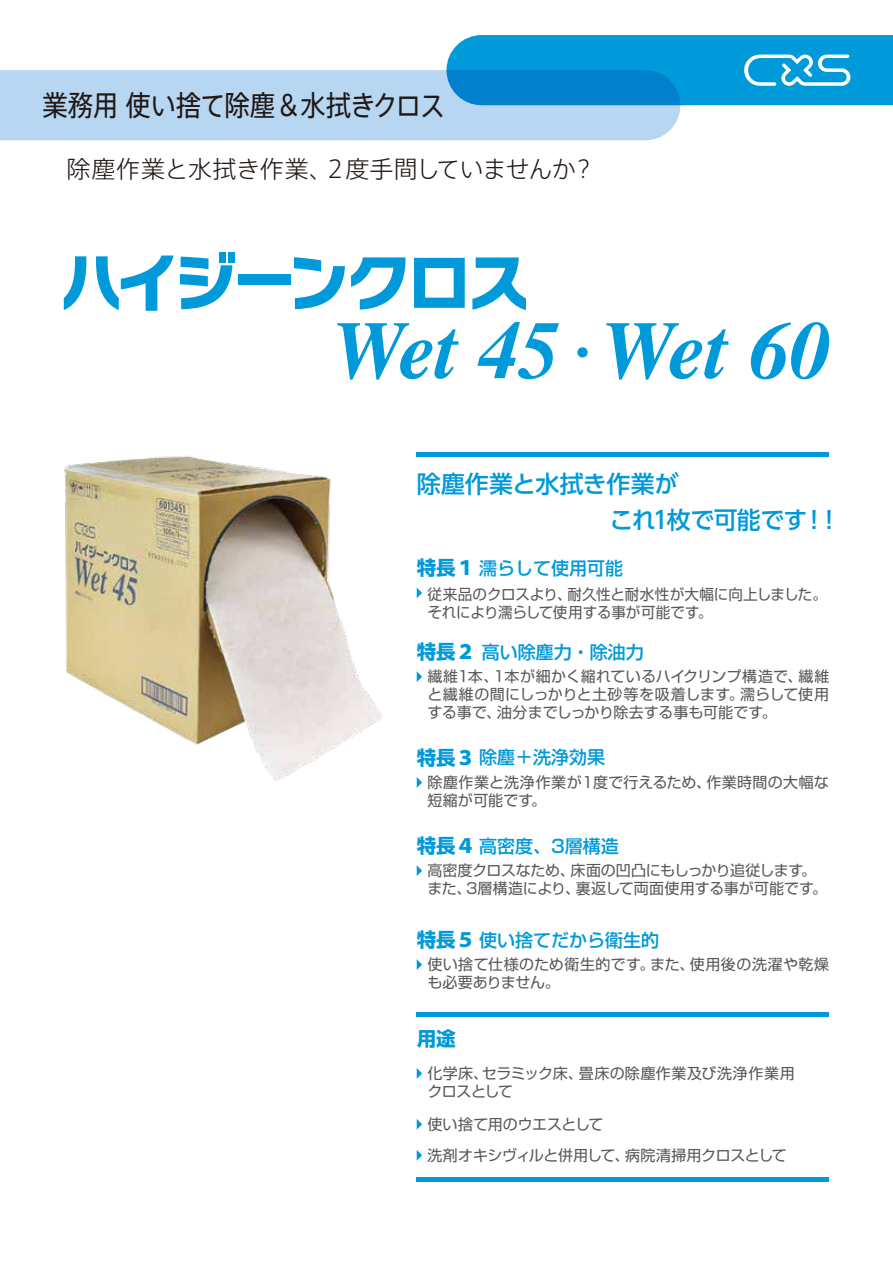
<style>
.page{position:relative;width:893px;height:1263px;background:#fff}
.page>*{position:absolute;margin:0;border:0;box-sizing:border-box;transform-origin:0 0}
.t1{font:500 49.05px "Shin Go Pro";color:#0099d9}
.t2{font:28.5px "Axis Std";letter-spacing:-.02em;color:#221815;scale:.89 1}
.t3{font:300 24px "Axis Std";letter-spacing:-.02em;color:#221815}
.t4{font:500 24px/36px "UD Shin Go Pro";letter-spacing:-.025em;color:#0099d9}
.t5{font:700 19.5px "Shin Go Pro";color:#0099d9}
.t6{font:500 18px "Shin Go Pro";color:#0099d9}
.t7{font:15px/18px "Shin Go Pro";color:#595757}
.t8{font:15px/18px "Shin Go Pro";letter-spacing:.02em;color:#595757}
.t9{font:15px/31px "Shin Go Pro";letter-spacing:-.02em;color:#595757}
.s1{font-weight:700;font-size:19.5px}
.s2{font-family:"Koz Go Pro";font-weight:800;font-size:19.5px}
</style>
<div class="page">
<img style="left:64px;top:452px;width:353px;height:336px">
<div style="left:0;top:70px;width:680px;height:70px;background:#b6d6f1"></div>
<svg style="left:446px;top:35px;width:447px;height:70px;background:#0d98d8"></svg>
<hr style="left:417px;top:1177px;width:412px;height:4px;background:#0099d9">
<hr style="left:417px;top:1012px;width:412px;height:4px;background:#0099d9">
<hr style="left:417px;top:453px;width:412px;height:4px;background:#0099d9">
<svg style="left:417px;top:588px;width:5px;height:10px"></svg>
<svg style="left:417px;top:671px;width:5px;height:11px"></svg>
<svg style="left:417px;top:777px;width:5px;height:11px"></svg>
<svg style="left:417px;top:865px;width:5px;height:11px"></svg>
<svg style="left:417px;top:959px;width:5px;height:11px"></svg>
<svg style="left:417px;top:1068px;width:5px;height:11px"></svg>
<svg style="left:417px;top:1119px;width:5px;height:11px"></svg>
<svg style="left:417px;top:1150px;width:5px;height:11px"></svg>
<svg style="left:337px;top:323px;width:121px;height:57px"></svg>
<svg style="left:477px;top:322px;width:82px;height:57px"></svg>
<svg style="left:64px;top:255px;width:110px;height:56px"></svg>
<svg style="left:180px;top:257px;width:52px;height:52px"></svg>
<div style="left:238px;top:275px;width:53px;height:10px;background:#0099d9"></div>
<svg style="left:294px;top:257px;width:51px;height:52px"></svg>
<svg style="left:351px;top:257px;width:54px;height:53px"></svg>
<svg style="left:414px;top:258px;width:51px;height:50px"></svg>
<svg style="left:472px;top:257px;width:54px;height:53px"></svg>
<svg style="left:217px;top:257px;width:18px;height:7px"></svg>
<div style="left:219px;top:252px;width:7px;height:10px;background:#0099d9"></div>
<div style="left:228px;top:252px;width:7px;height:10px;background:#0099d9"></div>
<svg style="left:606px;top:323px;width:122px;height:57px"></svg>
<svg style="left:751px;top:322px;width:78px;height:57px"></svg>
<h2 class="t2" style="left:43px;top:84px;width:454px">業務用 使い捨て除塵＆水拭きクロス</h2>
<h3 class="t3" style="left:67px;top:152px;width:531px">除塵作業と水拭き作業、２度手間していませんか？</h3>
<h1 class="t1" style="left:558px;top:312px;width:51px">・</h1>
<h3 class="t4" style="left:610px;top:465px;width:233px;text-indent:-193px">除塵作業と水拭き作業が<br>これ1枚で可能です！！</h3>
<p class="t6" style="left:417px;top:553px;width:208px"><span class="s1">特長</span><span class="s2">１</span> 濡らして使用可能</p>
<p class="t7" style="left:427px;top:583px;width:401px">従来品のクロスより、耐久性と耐水性が大幅に向上しました。それにより濡らして使用する事が可能です。</p>
<p class="t6" style="left:417px;top:637px;width:228px"><span class="s1">特長</span><span class="s2">２</span>高い除塵力・除油力</p>
<p class="t7" style="left:427px;top:666px;width:404px;text-align:justify">繊維1本、１本が細かく縮れているハイクリンプ構造で、繊維と繊維の間にしっかりと土砂等を吸着します。濡らして使用する事で、油分までしっかり除去する事も可能です。</p>
<p class="t6" style="left:417px;top:743px;width:190px"><span class="s1">特長</span><span class="s2">３</span> 除塵＋洗浄効果</p>
<p class="t8" style="left:427px;top:771px;width:403px">除塵作業と洗浄作業が１度で行えるため、作業時間の大幅な短縮が可能です。</p>
<p class="t6" style="left:417px;top:831px;width:204px"><span class="s1">特長</span><span class="s2">４</span> 高密度、3層構造</p>
<p class="t7" style="left:427px;top:860px;width:401px">高密度クロスなため、床面の凹凸にもしっかり追従します。また、3層構造により、裏返して両面使用する事が可能です。</p>
<p class="t6" style="left:417px;top:925px;width:244px"><span class="s1">特長</span><span class="s2">５</span> 使い捨てだから衛生的</p>
<p class="t8" style="left:427px;top:953px;width:403px">使い捨て仕様のため衛生的です。また、使用後の洗濯や乾燥も必要ありません。</p>
<h3 class="t5" style="left:417px;top:1023px;width:40px">用途</h3>
<p class="t7" style="left:427px;top:1062px;width:369px">化学床、セラミック床、畳床の除塵作業及び洗浄作業用クロスとして</p>
<p class="t9" style="left:427px;top:1107px;width:361px">使い捨て用のウエスとして<br>洗剤オキシヴィルと併用して、病院清掃用クロスとして</p>
</div>
